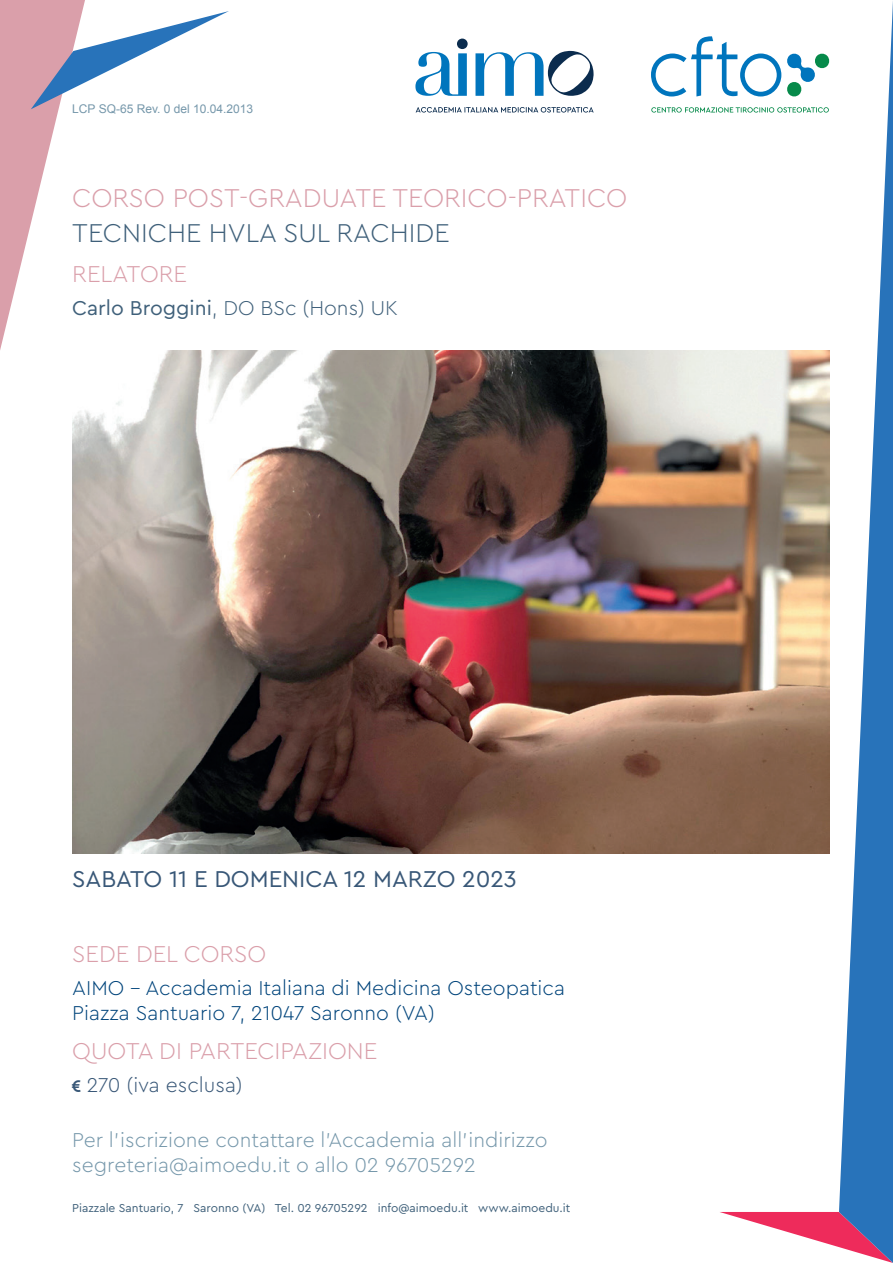
<style>
.page{position:relative;width:893px;height:1263px;background:#fff}
.page>*{position:absolute;margin:0;border:0;box-sizing:border-box;transform-origin:0 0}
.t1{font:300 27px "Cera Pro";color:#da9faa}
.t2{font:300 27px "Cera Pro";color:#3f607a}
.t3{font:300 24px "Cera Pro";color:#da9faa}
.t4{font:24px "Cera Pro";color:#385777}
.t5{font:300 21px/25.2px "Cera Pro";color:#7597aa}
.t6{font:300 21px/25.2px "Cera Pro";color:#00447b}
.t7{font:300 21px "Cera Pro";color:#3f607a}
.t8{font:300 21px "Cera Pro";color:#385777}
.t9{font:12px "Cera Pro";color:#3f607a}
.t10{font:12px "Arial";color:#7597aa}
.s1{font-weight:400}
</style>
<div class="page">
<svg style="left:720px;top:1212px;width:119px;height:35px"></svg>
<svg style="left:839px;top:1px;width:54px;height:1262px"></svg>
<svg style="left:0;top:0;width:229px;height:351px"></svg>
<svg style="left:415px;top:39px;width:53px;height:57px"></svg>
<svg style="left:475px;top:51px;width:119px;height:45px"></svg>
<svg style="left:416px;top:107px;width:178px;height:6px"></svg>
<svg style="left:651px;top:36px;width:179px;height:61px"></svg>
<svg style="left:651px;top:107px;width:178px;height:6px"></svg>
<img style="left:72px;top:351px;width:758px;height:502px">
<p class="t10" style="left:72px;top:100px;width:182px">LCP SQ-65 Rev. 0 del 10.04.2013</p>
<p class="t1" style="left:72px;top:180px;width:556px">CORSO POST-GRADUATE TEORICO-PRATICO</p>
<p class="t2" style="left:72px;top:214px;width:379px">TECNICHE HVLA SUL RACHIDE</p>
<p class="t3" style="left:72px;top:258px;width:116px">RELATORE</p>
<p class="t7" style="left:72px;top:294px;width:327px"><span class="s1">Carlo Broggini</span>, DO BSc (Hons) UK</p>
<p class="t4" style="left:72px;top:863px;width:446px">SABATO 11 E DOMENICA 12 MARZO 2023</p>
<p class="t3" style="left:72px;top:938px;width:196px">SEDE DEL CORSO</p>
<p class="t6" style="left:72px;top:974px;width:494px">AIMO - Accademia Italiana di Medicina Osteopatica<br>Piazza Santuario 7, 21047 Saronno (VA)</p>
<p class="t3" style="left:72px;top:1035px;width:307px">QUOTA DI PARTECIPAZIONE</p>
<p class="t8" style="left:87px;top:1071px;width:157px">270 (iva esclusa)</p>
<p class="t5" style="left:72px;top:1126px;width:477px">Per l’iscrizione contattare l’Accademia all’indirizzo segreteria@aimoedu.it o allo 02 96705292</p>
<p class="t9" style="left:72px;top:1200px;width:500px">Piazzale Santuario, 7 Saronno (VA) Tel. 02 96705292 info@aimoedu.it www.aimoedu.it</p>
</div>
